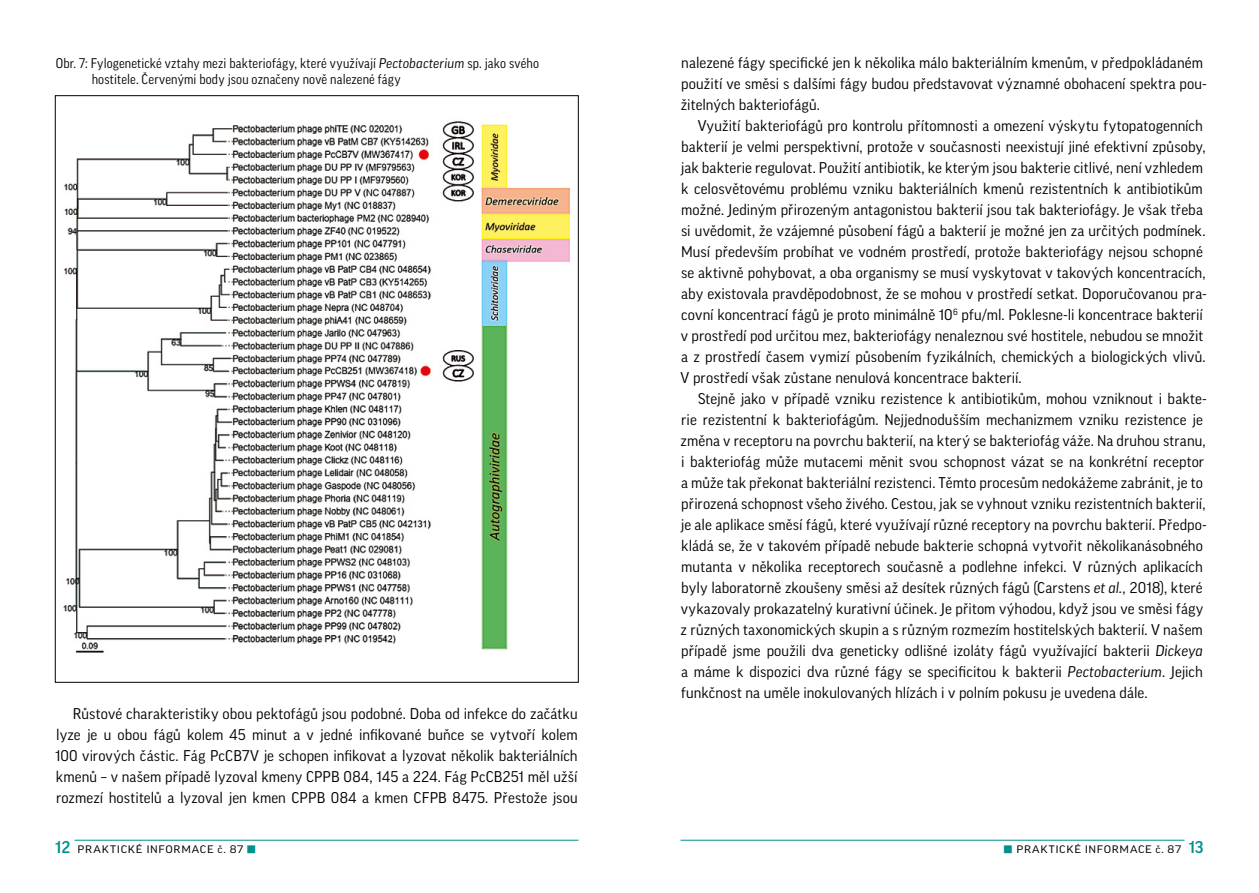
<style>
.page{position:relative;width:1259px;height:893px;background:#fff}
.page>*{position:absolute;margin:0;border:0;box-sizing:border-box;transform-origin:0 0}
.t1{font:15px/21px "Good Pro";letter-spacing:.005em;color:#000}
.t2{font:13.5px/16.5px "Good Pro Narr";letter-spacing:.01em;color:#000}
.t3{font:expanded 10.5px "Good Pro";letter-spacing:.065em;color:#000}
.s1{font-family:"Good Pro";font-style:italic}
.s2{font-style:italic}
.s3{font-weight:500;font-stretch:normal;font-size:16.5px;color:#00918e}
.s4{font-family:"Koz Go Pro";font-weight:800;font-stretch:normal;font-size:9.75px;color:#00918e}
</style>
<div class="page">
<img style="left:63px;top:121px;width:507px;height:532px">
<hr style="left:74px;top:840px;width:504px;height:1px;background:#00918e">
<hr style="left:680px;top:840px;width:504px;height:1px;background:#00918e">
<p class="t2" style="left:92px;top:55px;width:449px;text-indent:-36px">Obr. 7: Fylogenetické vztahy mezi bakteriofágy, které využívají <span class="s1">Pectobacterium</span> sp. jako svého hostitele. Červenými body jsou označeny nově nalezené fágy</p>
<p class="t1" style="left:55px;top:703px;width:524px;text-align:justify;text-indent:18px">Růstové charakteristiky obou pektofágů jsou podobné. Doba od infekce do začátku lyze je u obou fágů kolem 45 minut a v jedné infikované buňce se vytvoří kolem 100 virových částic. Fág PcCB7V je schopen infikovat a lyzovat několik bakteriálních kmenů – v našem případě lyzoval kmeny CPPB 084, 145 a 224. Fág PcCB251 měl užší rozmezí hostitelů a lyzoval jen kmen CPPB 084 a kmen CFPB 8475. Přestože jsou</p>
<p class="t1" style="left:680px;top:52px;width:527px">nalezené fágy specifické jen k několika málo bakteriálním kmenům, v předpokládaném použití ve směsi s dalšími fágy budou představovat významné obohacení spektra pou&shy;žitelných bakteriofágů.</p>
<p class="t1" style="left:680px;top:115px;width:527px;text-indent:17px">Využití bakteriofágů pro kontrolu přítomnosti a omezení výskytu fytopatogenních bakterií je velmi perspektivní, protože v současnosti neexistují jiné efektivní způsoby, jak bakterie regulovat. Použití antibiotik, ke kterým jsou bakterie citlivé, není vzhledem k celosvětovému problému vzniku bakteriálních kmenů rezistentních k antibiotikům možné. Jediným přirozeným antagonistou bakterií jsou tak bakteriofágy. Je však třeba si uvědomit, že vzájemné působení fágů a bakterií je možné jen za určitých podmínek.<br>Musí především probíhat ve vodném prostředí, protože bakteriofágy nejsou schopné se aktivně pohybovat, a oba organismy se musí vyskytovat v takových koncentracích, aby existovala pravděpodobnost, že se mohou v prostředí setkat. Doporučovanou pra&shy;covní koncentrací fágů je proto minimálně 10<sup>6</sup> pfu/ml. Poklesne-li koncentrace bakterií v prostředí pod určitou mez, bakteriofágy nenaleznou své hostitele, nebudou se množit a z prostředí časem vymizí působením fyzikálních, chemických a biologických vlivů.<br>V prostředí však zůstane nenulová koncentrace bakterií.</p>
<p class="t1" style="left:680px;top:388px;width:527px;text-indent:17px">Stejně jako v případě vzniku rezistence k antibiotikům, mohou vzniknout i bakte&shy;rie rezistentní k bakteriofágům. Nejjednodušším mechanizmem vzniku rezistence je změna v receptoru na povrchu bakterií, na který se bakteriofág váže. Na druhou stranu, i bakteriofág může mutacemi měnit svou schopnost vázat se na konkrétní receptor a může tak překonat bakteriální rezistenci. Těmto procesům nedokážeme zabránit, je to přirozená schopnost všeho živého. Cestou, jak se vyhnout vzniku rezistentních bakterií, je ale aplikace směsí fágů, které využívají různé receptory na povrchu bakterií. Předpo&shy;kládá se, že v takovém případě nebude bakterie schopná vytvořit několikanásobného mutanta v několika receptorech současně a podlehne infekci. V různých aplikacích byly laboratorně zkoušeny směsi až desítek různých fágů (Carstens <span class="s2">et al.</span>, 2018), které vykazovaly prokazatelný kurativní účinek. Je přitom výhodou, když jsou ve směsi fágy z různých taxonomických skupin a s různým rozmezím hostitelských bakterií. V našem případě jsme použili dva geneticky odlišné izoláty fágů využívající bakterii <span class="s2">Dickeya </span>a máme k dispozici dva různé fágy se specificitou k bakterii <span class="s2">Pectobacterium</span>. Jejich funkčnost na uměle inokulovaných hlízách i v polním pokusu je uvedena dále.</p>
<p class="t3" style="left:55px;top:843px;width:202px"><span class="s3">12</span> PRAKTICKÉ INFORMACE č. 87 <span class="s4">■</span></p>
<p class="t3" style="left:1003px;top:843px;width:202px"><span class="s4">■</span> PRAKTICKÉ INFORMACE č. 87 <span class="s3">13</span></p>
</div>
